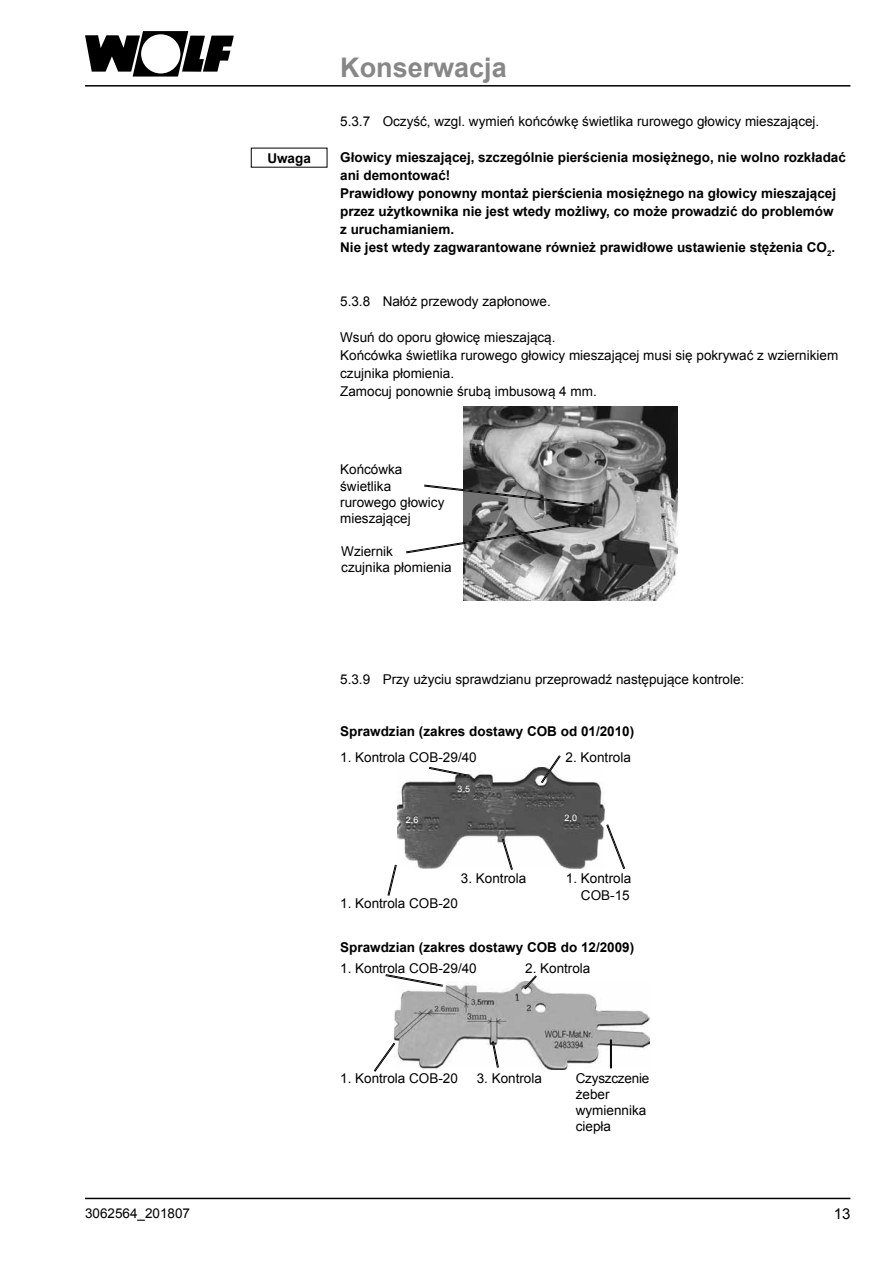
<style>
.page{position:relative;width:893px;height:1263px;background:#fff}
.page>*{position:absolute;margin:0;border:0;box-sizing:border-box;transform-origin:0 0}
.t1{font:700 27px "Arial";color:#878787}
.t2{font:15px "Arial";color:#000}
.t3{font:13.5px/16.2px "Arial";color:#000}
.t4{font:700 13.5px/18px "Arial";color:#000}
.t5{font:9px "Arial";color:#fff}
</style>
<div class="page">
<svg style="left:85px;top:31px;width:149px;height:46px"></svg>
<hr style="left:85px;top:85px;width:765px;height:2px;background:#000">
<hr style="left:85px;top:1198px;width:765px;height:1px;background:#000">
<img style="left:463px;top:406px;width:214px;height:194px">
<svg style="left:406px;top:521px;width:187px;height:33px"></svg>
<svg style="left:424px;top:484px;width:176px;height:23px"></svg>
<img style="left:398px;top:767px;width:206px;height:101px">
<svg style="left:540px;top:755px;width:22px;height:30px"></svg>
<svg style="left:427px;top:766px;width:44px;height:12px"></svg>
<svg style="left:387px;top:864px;width:10px;height:32px"></svg>
<svg style="left:501px;top:837px;width:13px;height:33px"></svg>
<svg style="left:606px;top:824px;width:20px;height:46px"></svg>
<img style="left:394px;top:982px;width:255px;height:87px">
<svg style="left:523px;top:975px;width:15px;height:16px"></svg>
<svg style="left:385px;top:974px;width:59px;height:13px"></svg>
<svg style="left:373px;top:1041px;width:24px;height:31px"></svg>
<svg style="left:491px;top:1039px;width:9px;height:30px"></svg>
<svg style="left:610px;top:1039px;width:2px;height:29px"></svg>
<p class="t4" style="left:267px;top:149px;width:45px">Uwaga</p>
<h1 class="t1" style="left:340px;top:49px;width:168px">Konserwacja</h1>
<p class="t3" style="left:340px;top:113px;width:481px">5.3.7 Oczyść, wzgl. wymień końcówkę świetlika rurowego głowicy mieszającej.</p>
<p class="t4" style="left:340px;top:149px;width:507px">Głowicy mieszającej, szczególnie pierścienia mosiężnego, nie wolno rozkładać ani demontować!<br>Prawidłowy ponowny montaż pierścienia mosiężnego na głowicy mieszającej przez użytkownika nie jest wtedy możliwy, co może prowadzić do problemów<br>z uruchamianiem.<br>Nie jest wtedy zagwarantowane również prawidłowe ustawienie stężenia CO<sub>2</sub>.</p>
<p class="t3" style="left:340px;top:293px;width:212px">5.3.8 Nałóż przewody zapłonowe.</p>
<p class="t3" style="left:340px;top:328px;width:500px;line-height:18px">Wsuń do oporu głowicę mieszającą.<br>Końcówka świetlika rurowego głowicy mieszającej musi się pokrywać z wziernikiem czujnika płomienia.<br>Zamocuj ponownie śrubą imbusową 4 mm.</p>
<p class="t3" style="left:340px;top:462px;width:106px">Końcówka świetlika rurowego głowicy mieszającej</p>
<p class="t3" style="left:341px;top:543px;width:112px">Wziernik<br>czujnika płomienia</p>
<p class="t3" style="left:340px;top:671px;width:406px">5.3.9 Przy użyciu sprawdzianu przeprowadź następujące kontrole:</p>
<p class="t4" style="left:340px;top:723px;width:296px">Sprawdzian (zakres dostawy COB od 01/2010)</p>
<p class="t3" style="left:340px;top:749px;width:138px">1. Kontrola COB-29/40</p>
<p class="t5" style="left:406px;top:813px;width:14px">2,6</p>
<p class="t5" style="left:458px;top:783px;width:14px">3,5</p>
<p class="t3" style="left:461px;top:870px;width:67px">3. Kontrola</p>
<p class="t3" style="left:340px;top:895px;width:119px">1. Kontrola COB-20</p>
<p class="t3" style="left:566px;top:749px;width:67px">2. Kontrola</p>
<p class="t5" style="left:564px;top:812px;width:14px">2,0</p>
<p class="t3" style="left:566px;top:871px;width:67px;text-align:right">1. Kontrola<br>COB-15</p>
<p class="t4" style="left:340px;top:939px;width:296px">Sprawdzian (zakres dostawy COB do 12/2009)</p>
<p class="t3" style="left:340px;top:960px;width:138px">1. Kontrola COB-29/40</p>
<p class="t3" style="left:525px;top:960px;width:67px">2. Kontrola</p>
<p class="t3" style="left:340px;top:1070px;width:119px">1. Kontrola COB-20</p>
<p class="t3" style="left:477px;top:1070px;width:67px">3. Kontrola</p>
<p class="t3" style="left:576px;top:1070px;width:75px">Czyszczenie żeber wymiennika ciepła</p>
<p class="t3" style="left:85px;top:1205px;width:107px">3062564_201807</p>
<p class="t2" style="left:834px;top:1203px;width:18px">13</p>
</div>
